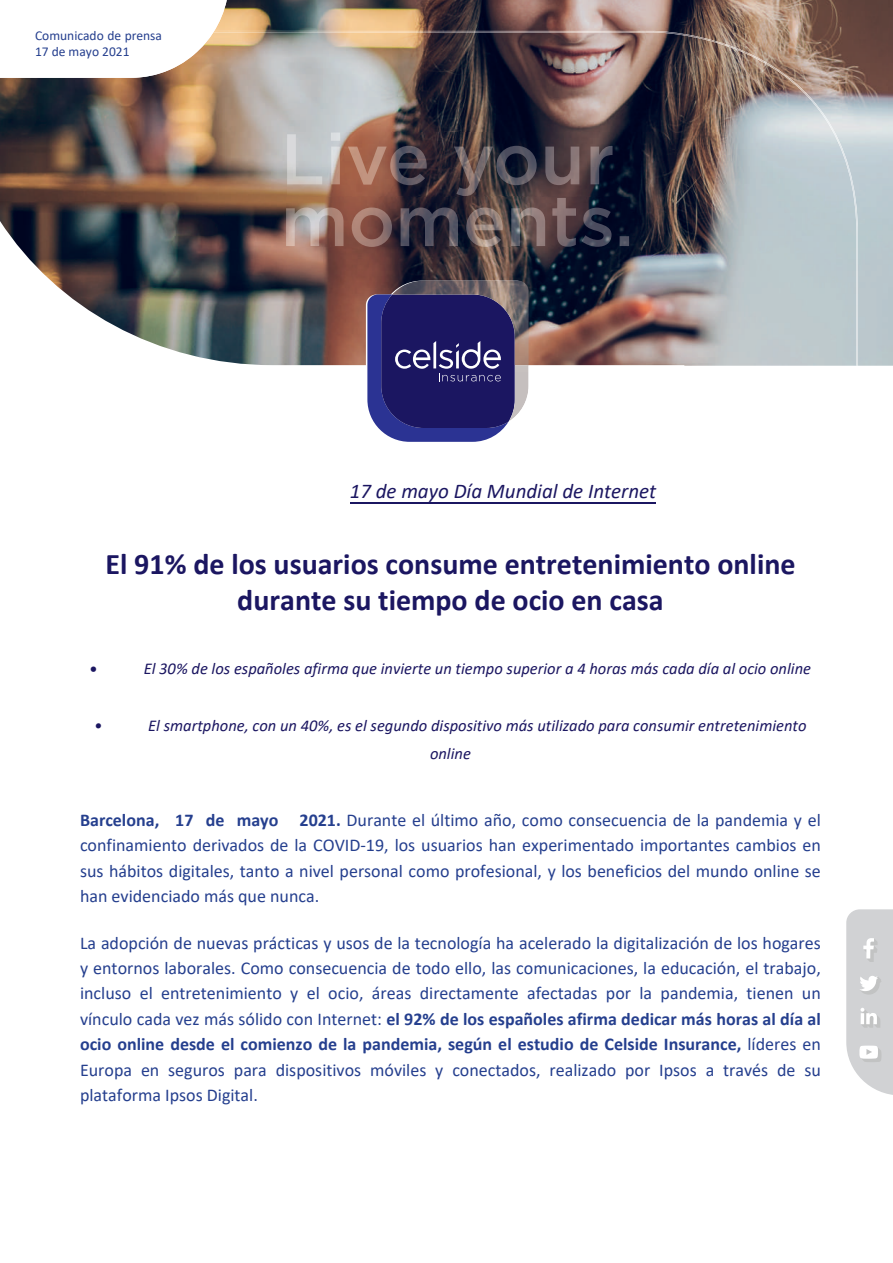
<style>
.page{position:relative;width:893px;height:1263px;background:#fff}
.page>*{position:absolute;margin:0;border:0;box-sizing:border-box;transform-origin:0 0}
.t1{font:700 30px/36px "Calibri";color:#1b1661;text-align:center}
.t2{font:italic 21px "Calibri";color:#1b1661}
.t3{font:18px/25.3px "Calibri";color:#253f8e;text-align:justify}
.t4{font:italic 16.5px/27.8px "Calibri";color:#1b1661}
.t5{font:700 15px "Calibri";color:#1b1661}
.t6{font:13.5px/16.6px "Calibri";color:#253f8e}
.s1{font-weight:700}
</style>
<div class="page">
<img style="left:0;top:0;width:893px;height:366px">
<img style="left:287px;top:133px;width:325px;height:63px">
<img style="left:286px;top:198px;width:343px;height:49px">
<svg style="left:367px;top:294px;width:162px;height:148px;background:#403f83"></svg>
<img style="left:392px;top:281px;width:137px;height:84px">
<img style="left:653px;top:31px;width:137px;height:48px">
<img style="left:788px;top:78px;width:44px;height:49px">
<img style="left:830px;top:126px;width:28px;height:240px">
<img style="left:229px;top:31px;width:424px;height:1px">
<svg style="left:0;top:0;width:229px;height:78px"></svg>
<hr style="left:36px;top:31px;width:132px;height:1px;background:#fff">
<svg style="left:846px;top:909px;width:47px;height:186px;background:#d7d8d9"></svg>
<hr style="left:350px;top:502px;width:306px;height:1px;background:#1b1661">
<p class="t6" style="left:35px;top:26px;width:128px">Comunicado de prensa<br>17 de mayo 2021</p>
<p class="t2" style="left:350px;top:476px;width:308px">17 de mayo Día Mundial de Internet</p>
<h1 class="t1" style="left:105px;top:545px;width:692px">El 91% de los usuarios consume entretenimiento online durante su tiempo de ocio en casa</h1>
<p class="t5" style="left:90px;top:658px;width:9px">•</p>
<p class="t4" style="left:144px;top:653px;width:669px">El 30% de los españoles afirma que invierte un tiempo superior a 4 horas más cada día al ocio online</p>
<p class="t4" style="left:94px;top:711px;width:10px">•</p>
<p class="t4" style="left:430px;top:711px;width:378px;text-indent:-282px">El smartphone, con un 40%, es el segundo dispositivo más utilizado para consumir entretenimiento online</p>
<p class="t3" style="left:80px;top:807px;width:742px"><span class="s1">Barcelona, 17 de mayo 2021.</span> Durante el último año, como consecuencia de la pandemia y el confinamiento derivados de la COVID-19, los usuarios han experimentado importantes cambios en sus hábitos digitales, tanto a nivel personal como profesional, y los beneficios del mundo online se han evidenciado más que nunca.</p>
<p class="t3" style="left:80px;top:929px;width:742px">La adopción de nuevas prácticas y usos de la tecnología ha acelerado la digitalización de los hogares y entornos laborales. Como consecuencia de todo ello, las comunicaciones, la educación, el trabajo, incluso el entretenimiento y el ocio, áreas directamente afectadas por la pandemia, tienen un vínculo cada vez más sólido con Internet: <span class="s1">el 92% de los españoles afirma dedicar más horas al día al ocio online desde el comienzo de la pandemia, según el estudio de Celside Insurance,</span> líderes en Europa en seguros para dispositivos móviles y conectados, realizado por Ipsos a través de su plataforma Ipsos Digital.</p>
</div>
